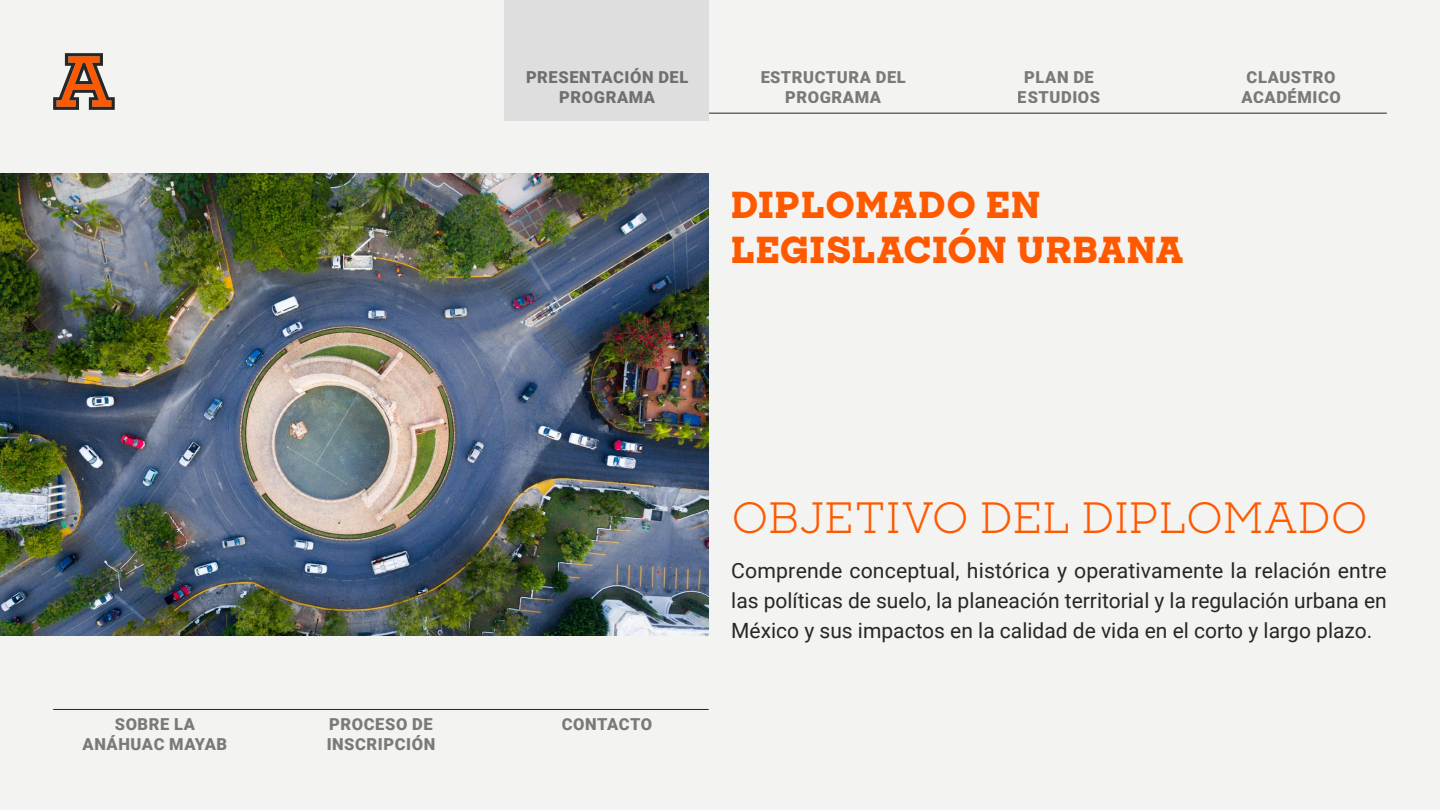
<style>
.page{position:relative;width:1440px;height:810px;background:#f3f3f1}
.page>*{position:absolute;margin:0;border:0;box-sizing:border-box;transform-origin:0 0}
.t1{font:42px "Sharp Slab";letter-spacing:-.01em;color:#ff5900}
.t2{font:800 36px/45px "Sharp Slab";letter-spacing:.02em;color:#ff5900}
.t3{font:21px/30px "Roboto";color:#292626;text-align:justify}
.t4{font:900 16.5px/19.8px "Roboto";letter-spacing:.035em;color:#000;text-align:center}
</style>
<div class="page">
<hr style="left:506px;top:113px;width:881px;height:1px;background:#292626">
<hr style="left:53px;top:709px;width:656px;height:1px;background:#292626">
<img style="left:0;top:173px;width:709px;height:463px">
<div style="left:504px;top:0;width:205px;height:121px;background:#dfdede"></div>
<svg style="left:53px;top:53px;width:62px;height:57px"></svg>
<p class="t4" style="left:83px;top:714px;width:146px">SOBRE LA<br>ANÁHUAC MAYAB</p>
<p class="t4" style="left:526px;top:66px;width:164px">PRESENTACIÓN DEL<br>PROGRAMA</p>
<p class="t4" style="left:760px;top:66px;width:147px">ESTRUCTURA DEL<br>PROGRAMA</p>
<p class="t4" style="left:1018px;top:66px;width:84px">PLAN DE<br>ESTUDIOS</p>
<h2 class="t2" style="left:731px;top:182px;width:454px">DIPLOMADO EN<br>LEGISLACIÓN URBANA</h2>
<p class="t4" style="left:1241px;top:66px;width:101px">CLAUSTRO<br>ACADÉMICO</p>
<p class="t4" style="left:327px;top:714px;width:110px;text-align:left">PROCESO DE<br>INSCRIPCIÓN</p>
<p class="t4" style="left:562px;top:714px;width:92px">CONTACTO</p>
<h1 class="t1" style="left:731px;top:489px;width:639px">OBJETIVO DEL DIPLOMADO</h1>
<p class="t3" style="left:731px;top:555px;width:657px">Comprende conceptual, histórica y operativamente la relación entre las políticas de suelo, la planeación territorial y la regulación urbana en México y sus impactos en la calidad de vida en el corto y largo plazo.</p>
</div>
